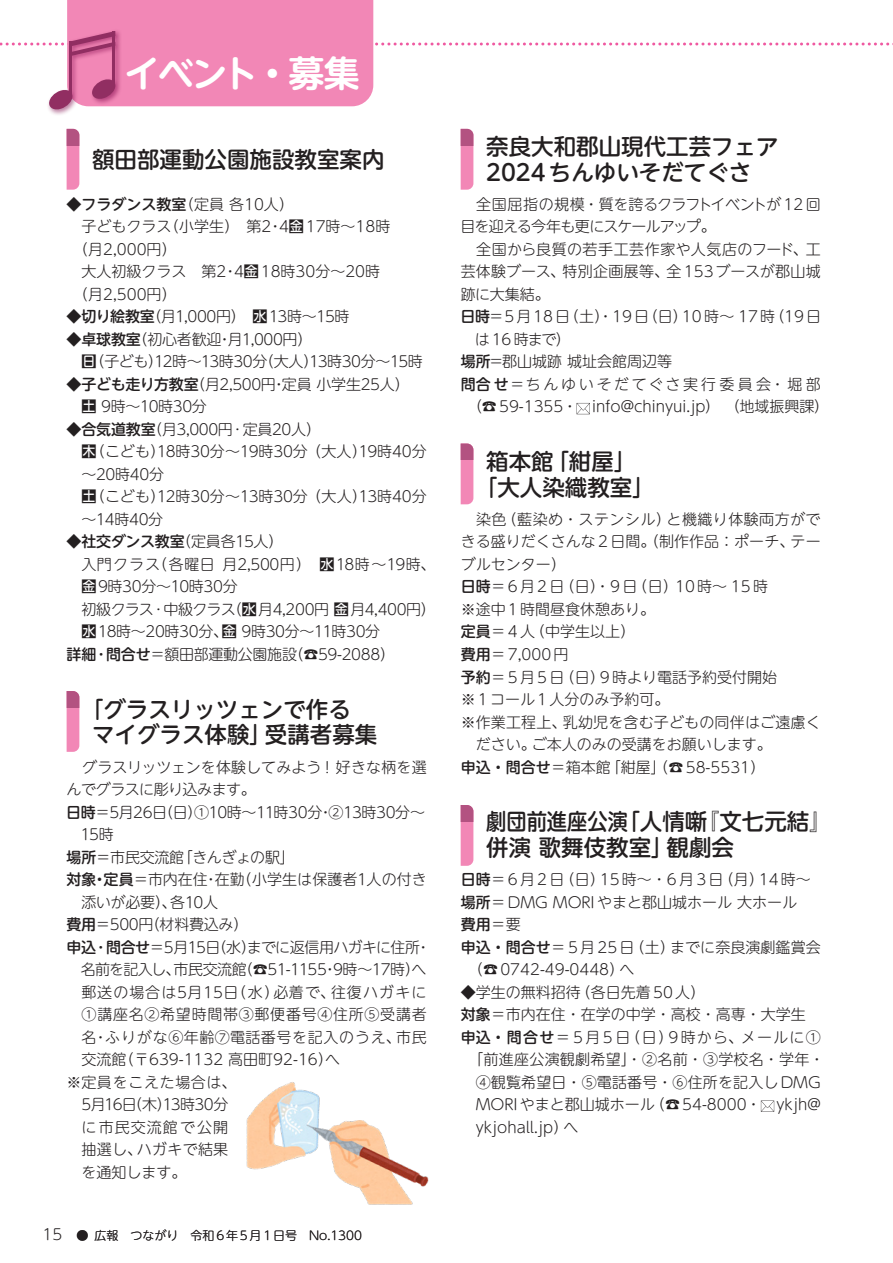
<style>
.page{position:relative;width:893px;height:1263px;background:#fff}
.page>*{position:absolute;margin:0;border:0;box-sizing:border-box;transform-origin:0 0}
.t1{font:700 36px "UD Shin M Go Pr 6 De";letter-spacing:-.065em;color:#fff}
.見出し{font:500 22.5px/25.5px "UD Shin M Go Pr 6";color:#231f20}
.見出し-2{font:500 22.5px/25.5px "UD Shin M Go Pr 6";color:#231f20;scale:.9 1}
.本文{font:300 15px/22.5px "UD Shin M Go Pr 6";color:#231f20}
.本文-2{font:300 15px/22.5px "UD Shin M Go Pr 6";letter-spacing:-.025em;color:#231f20}
.本文-3{font:300 15px/22.5px "UD Shin M Go Pr 6";letter-spacing:-.045em;color:#231f20;text-align:right}
.本文-4{font:300 15px/22.5px "UD Shin M Go Pr 6";letter-spacing:-.02em;color:#231f20}
.本文-5{font:300 15px/22.5px "UD Shin M Go Pr 6";letter-spacing:.02em;color:#231f20}
.本文-6{font:300 15px/22.5px "UD Shin M Go Pr 6";letter-spacing:-.03em;color:#231f20}
.本文-7{font:300 15px "UD Shin M Go Pr 6";letter-spacing:.15em;color:#231f20}
.本文-8{font:300 15px "UD Shin M Go Pr 6";letter-spacing:-.035em;color:#231f20}
.本文-9{font:300 15px "UD Shin M Go Pr 6";letter-spacing:.08em;color:#231f20}
.本文-10{font:500 15px "UD Shin M Go Pr 6";color:#231f20}
.本文-11{font:500 15px "UD Shin M Go Pr 6";letter-spacing:-.02em;color:#231f20}
.t2{font:300 12px "UD Shin M Go Pr 6";color:#231f20}
.s1{font-weight:300}
.s2{font-weight:500}
</style>
<div class="page">
<svg style="left:577px;top:403px;width:13px;height:11px"></svg>
<svg style="left:761px;top:1100px;width:13px;height:12px"></svg>
<svg style="left:67px;top:145px;width:12px;height:45px"></svg>
<div style="left:67px;top:129px;width:12px;height:16px;background:#b35281"></div>
<svg style="left:461px;top:145px;width:12px;height:45px"></svg>
<div style="left:461px;top:129px;width:12px;height:16px;background:#b35281"></div>
<svg style="left:461px;top:460px;width:12px;height:44px"></svg>
<div style="left:461px;top:443px;width:12px;height:17px;background:#b35281"></div>
<svg style="left:461px;top:821px;width:12px;height:45px"></svg>
<div style="left:461px;top:805px;width:12px;height:16px;background:#b35281"></div>
<svg style="left:67px;top:707px;width:12px;height:45px"></svg>
<div style="left:67px;top:691px;width:12px;height:16px;background:#b35281"></div>
<img style="left:246px;top:1082px;width:183px;height:123px">
<div style="left:47px;top:28px;width:75px;height:88px;background:#7b0046;opacity:.5"></div>
<svg style="left:0;top:0;width:893px;height:111px"></svg>
<p class="t1" style="left:124px;top:43px;width:237px">イベント・募集</p>
<p class="見出し" style="left:92px;top:145px;width:294px">額田部運動公園施設教室案内</p>
<p class="本文-10" style="left:67px;top:192px;width:229px">◆フラダンス教室<span class="s1">（定員各10人）</span></p>
<p class="本文" style="left:73px;top:215px;width:319px;text-indent:8px">子どもクラス（小学生）　第2・4<span class="s2">金</span>17時～18時（月2,000円）</p>
<p class="本文" style="left:73px;top:260px;width:308px;text-indent:8px">大人初級クラス　第2・4<span class="s2">金</span>18時30分～20時（月2,500円）</p>
<p class="本文-6" style="left:67px;top:305px;width:284px"><span class="s2">◆切り絵教室</span>（月1,000円）　<span class="s2">水</span>13時～15時</p>
<p class="本文-2" style="left:67px;top:327px;width:247px"><span class="s2">◆卓球教室</span>（初心者歓迎・月1,000円）</p>
<p class="本文-8" style="left:81px;top:350px;width:343px"><span class="s2">日</span>（子ども）12時～13時30分（大人）13時30分～15時</p>
<p class="本文-4" style="left:67px;top:372px;width:351px"><span class="s2">◆子ども走り方教室</span>（月2,500円・定員小学生25人）　</p>
<p class="本文-2" style="left:81px;top:395px;width:127px"><span class="s2">土</span> 9時～10時30分</p>
<p class="本文-2" style="left:67px;top:417px;width:256px"><span class="s2">◆合気道教室</span>（月3,000円･定員20人）</p>
<p class="本文" style="left:81px;top:440px;width:347px"><span class="s2">木</span>（こども）18時30分～19時30分（大人）19時40分～20時40分</p>
<p class="本文" style="left:81px;top:485px;width:347px"><span class="s2">土</span>（こども）12時30分～13時30分（大人）13時40分～14時40分</p>
<p class="本文-11" style="left:67px;top:529px;width:218px">◆社交ダンス教室<span class="s1">（定員各15人）</span></p>
<p class="本文-4" style="left:81px;top:552px;width:356px">入門クラス（各曜日月2,500円）　<span class="s2">水</span>18時～19時、<span class="s2">金</span>9時30分～10時30分</p>
<p class="本文-2" style="left:81px;top:597px;width:356px">初級クラス･中級クラス（<span class="s2">水</span>月4,200円<span class="s2">金</span>月4,400円）<span class="s2">水</span>18時～20時30分、<span class="s2">金</span> 9時30分～11時30分</p>
<p class="本文-2" style="left:67px;top:642px;width:330px"><span class="s2">詳細･問合せ</span>＝額田部運動公園施設（☎59-2088）</p>
<p class="見出し" style="left:92px;top:695px;width:287px;text-indent:-11px">「グラスリッツェンで作るマイグラス体験」受講者募集</p>
<p class="本文" style="left:66px;top:755px;width:362px">　グラスリッツェンを体験してみよう！好きな柄を選んでグラスに彫り込みます。</p>
<p class="本文-6" style="left:80px;top:800px;width:346px;text-indent:-14px"><span class="s2">日時</span>＝5月26日（日）①10時～11時30分・②13時30分～<br>15時</p>
<p class="本文-4" style="left:67px;top:845px;width:230px"><span class="s2">場所</span>＝市民交流館「きんぎょの駅」</p>
<p class="本文" style="left:81px;top:867px;width:347px;text-indent:-15px"><span class="s2">対象・定員</span>＝市内在住・在勤（小学生は保護者1人の付き添いが必要）、各10人</p>
<p class="本文-2" style="left:67px;top:912px;width:183px"><span class="s2">費用</span>＝500円（材料費込み）</p>
<p class="本文-3" style="left:66px;top:935px;width:366px"><span class="s2">申込･問合せ</span>＝5月15日（水）までに返信用ハガキに住所・名前を記入し、市民交流館（☎51-1155・9時～17時）へ</p>
<p class="本文" style="left:82px;top:980px;width:347px;text-align:justify">郵送の場合は5月15日（水）必着で、往復ハガキに①講座名②希望時間帯③郵便番号④住所⑤受講者名・ふりがな⑥年齢⑦電話番号を記入のうえ、市民交流館（〒639-1132 高田町92-16）へ</p>
<p class="本文-5" style="left:81px;top:1070px;width:157px;text-indent:-15px">※定員をこえた場合は、<br>5月16日（木）13時30分に市民交流館で公開抽選し、ハガキで結果を通知します。</p>
<p class="本文" style="left:43px;top:1222px;width:21px">15</p>
<p class="t2" style="left:77px;top:1226px;width:287px">● 広報　つながり　令和6年5月1日号　No.1300</p>
<p class="見出し" style="left:486px;top:132px;width:294px">奈良大和郡山現代工芸フェア<br>2024ちんゆいそだてぐさ</p>
<p class="本文-3" style="left:460px;top:192px;width:362px;text-align:left">　全国屈指の規模・質を誇るクラフトイベントが 12 回目を迎える今年も更にスケールアップ。</p>
<p class="本文" style="left:461px;top:237px;width:362px;text-align:justify">　全国から良質の若手工芸作家や人気店のフード、工芸体験ブース、特別企画展等、全153ブースが郡山城跡に大集結。</p>
<p class="本文" style="left:475px;top:305px;width:348px;text-indent:-14px"><span class="s2">日時</span>＝5月18日（土）・19日（日）10時～ 17時（19日は 16 時まで）</p>
<p class="本文" style="left:461px;top:350px;width:213px"><span class="s2">場所</span>＝郡山城跡城址会館周辺等</p>
<p class="本文" style="left:461px;top:372px;width:370px;text-align:center"><span class="s2">問合せ</span>＝ちんゆいそだてぐさ実行委員会・堀部（☎59-1355・ info@chinyui.jp）（地域振興課）</p>
<p class="見出し" style="left:475px;top:447px;width:181px;text-align:center">箱本館「紺屋」<br>「大人染織教室」</p>
<p class="本文" style="left:461px;top:507px;width:361px;text-align:justify">　染色（藍染め・ステンシル）と機織り体験両方ができる盛りだくさんな2日間。（制作作品：ポーチ、テーブルセンター）</p>
<p class="本文-7" style="left:461px;top:575px;width:309px"><span class="s2">日時</span>＝6月2日（日）・9日（日）10時～ 15時</p>
<p class="本文" style="left:461px;top:597px;width:196px">※途中1時間昼食休憩あり。</p>
<p class="本文" style="left:461px;top:620px;width:176px"><span class="s2">定員</span>＝4人（中学生以上）</p>
<p class="本文" style="left:461px;top:642px;width:109px"><span class="s2">費用</span>＝7,000円</p>
<p class="本文" style="left:461px;top:665px;width:318px"><span class="s2">予約</span>＝5月5日（日）9時より電話予約受付開始</p>
<p class="本文" style="left:461px;top:687px;width:210px">※1コール1人分のみ予約可。</p>
<p class="本文" style="left:476px;top:710px;width:347px;text-indent:-15px">※作業工程上、乳幼児を含む子どもの同伴はご遠慮ください。ご本人のみの受講をお願いします。</p>
<p class="本文" style="left:461px;top:755px;width:306px"><span class="s2">申込・問合せ</span>＝箱本館「紺屋」（☎58-5531）</p>
<p class="見出し-2" style="left:486px;top:807px;width:386px">劇団前進座公演「人情噺『文七元結』併演歌舞伎教室」観劇会</p>
<p class="本文-7" style="left:461px;top:867px;width:352px"><span class="s2">日時</span>＝6月2日（日）15時～・6月3日（月）14時～</p>
<p class="本文" style="left:461px;top:890px;width:338px"><span class="s2">場所</span>＝DMG MORIやまと郡山城ホール大ホール</p>
<p class="本文-10" style="left:461px;top:912px;width:61px">費用<span class="s1">＝要</span></p>
<p class="本文" style="left:468px;top:935px;width:354px;text-indent:-8px"><span class="s2">申込・問合せ</span>＝5月25日（土）までに奈良演劇鑑賞会（☎0742-49-0448）へ</p>
<p class="本文" style="left:461px;top:980px;width:246px">◆学生の無料招待（各日先着50人）</p>
<p class="本文" style="left:461px;top:1002px;width:346px"><span class="s2">対象</span>＝市内在住・在学の中学・高校・高専・大学生</p>
<p class="本文-9" style="left:461px;top:1025px;width:361px"><span class="s2">申込・問合せ</span>＝5月5日（日）9時から、メールに①</p>
<p class="本文-5" style="left:468px;top:1047px;width:358px">「前進座公演観劇希望」・②名前・③学校名・学年・</p>
<p class="本文" style="left:476px;top:1070px;width:347px">④観覧希望日・⑤電話番号・⑥住所を記入しDMG</p>
<p class="本文" style="left:476px;top:1092px;width:347px">MORIやまと郡山城ホール（☎54-8000・ ykjh@</p>
<p class="本文" style="left:476px;top:1115px;width:104px">ykjohall.jp）へ</p>
</div>
